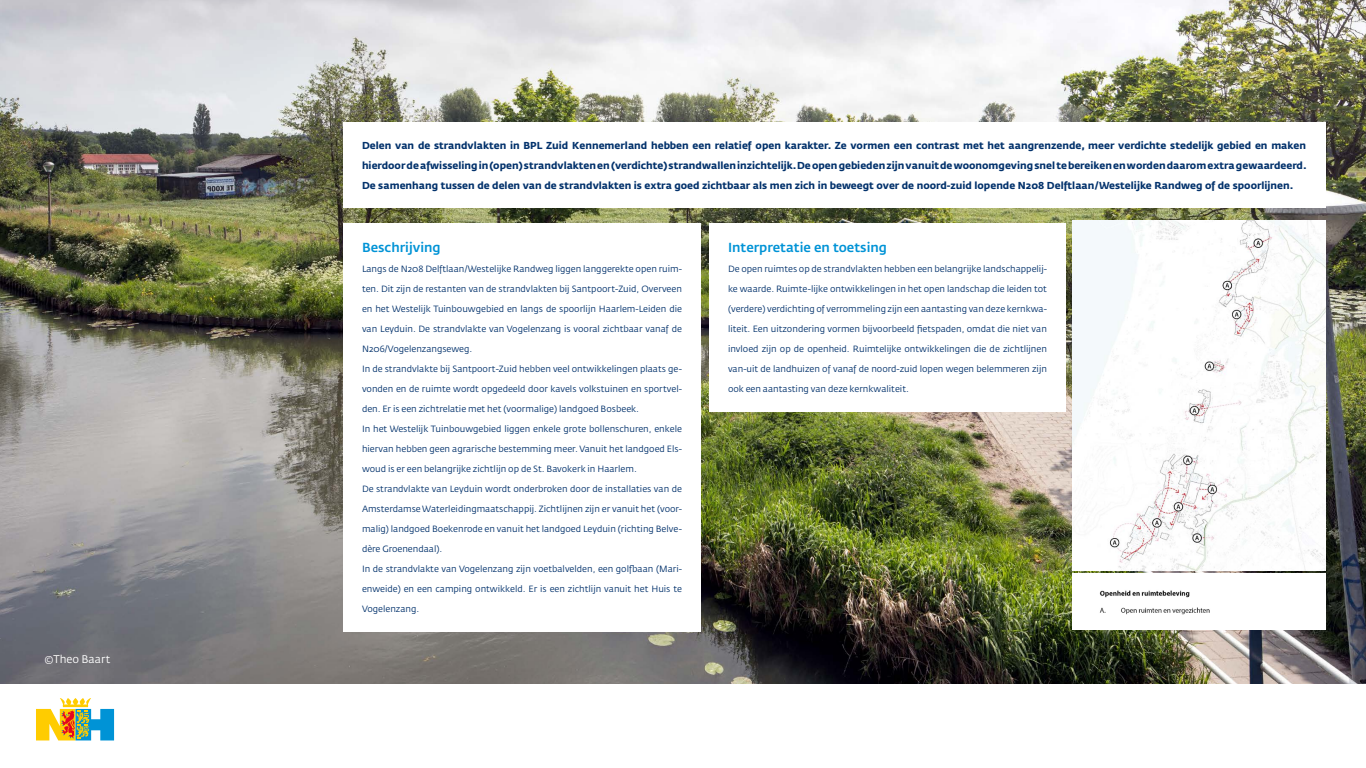
<style>
.page{position:relative;width:1366px;height:768px;background:#fff}
.page>*{position:absolute;margin:0;border:0;box-sizing:border-box;transform-origin:0 0}
.t1{font:500 13px "Fedra Sans Std";color:#0093d6}
.t2{font:11px "Fedra Sans Std";color:#fff}
.t3{font:700 10px/20px "Fedra Sans Std";color:#03326c;text-align:justify}
.t4{font:9px "Fedra Sans Std";color:#03326c}
</style>
<div class="page">
<img style="left:0;top:0;width:1366px;height:684px">
<svg style="left:36px;top:698px;width:78px;height:42px"></svg>
<div style="left:343px;top:223px;width:358px;height:408px;background:#fff"></div>
<div style="left:709px;top:223px;width:357px;height:188px;background:#fff"></div>
<div style="left:343px;top:122px;width:982px;height:86px;background:#fff"></div>
<img style="left:1072px;top:221px;width:253px;height:349px">
<div style="left:1073px;top:573px;width:252px;height:57px;background:#fff"></div>
<img style="left:1099px;top:590px;width:111px;height:25px">
<p class="t2" style="left:44px;top:653px;width:68px">©Theo Baart</p>
<p class="t3" style="left:362px;top:135px;width:946px">Delen van de strandvlakten in BPL Zuid Kennemerland hebben een relatief open karakter. Ze vormen een contrast met het aangrenzende, meer verdichte stedelijk gebied en maken hierdoor de afwisseling in (open) strandvlakten en (verdichte) strandwallen inzichtelijk. De open gebieden zijn vanuit de woonomgeving snel te bereiken en worden daarom extra gewaardeerd.<br>De samenhang tussen de delen van de strandvlakten is extra goed zichtbaar als men zich in beweegt over de noord-zuid lopende N208 Delftlaan/Westelijke Randweg of de spoorlijnen.</p>
<h1 class="t1" style="left:362px;top:240px;width:80px">Beschrijving</h1>
<p class="t4" style="left:362px;top:264px;width:322px">Langs de N208 Delftlaan/Westelijke Randweg liggen langgerekte open ruim-</p>
<p class="t4" style="left:362px;top:284px;width:322px">ten. Dit zijn de restanten van de strandvlakten bij Santpoort-Zuid, Overveen</p>
<p class="t4" style="left:362px;top:304px;width:322px">en het Westelijk Tuinbouwgebied en langs de spoorlijn Haarlem-Leiden die</p>
<p class="t4" style="left:362px;top:324px;width:321px">van Leyduin. De strandvlakte van Vogelenzang is vooral zichtbaar vanaf de</p>
<p class="t4" style="left:362px;top:344px;width:112px">N206/Vogelenzangseweg.</p>
<p class="t4" style="left:362px;top:364px;width:322px">In de strandvlakte bij Santpoort-Zuid hebben veel ontwikkelingen plaats ge-</p>
<p class="t4" style="left:362px;top:384px;width:322px">vonden en de ruimte wordt opgedeeld door kavels volkstuinen en sportvel-</p>
<p class="t4" style="left:362px;top:404px;width:279px">den. Er is een zichtrelatie met het (voormalige) landgoed Bosbeek.</p>
<p class="t4" style="left:362px;top:424px;width:322px">In het Westelijk Tuinbouwgebied liggen enkele grote bollenschuren, enkele</p>
<p class="t4" style="left:362px;top:444px;width:322px">hiervan hebben geen agrarische bestemming meer. Vanuit het landgoed Els-</p>
<p class="t4" style="left:362px;top:464px;width:276px">woud is er een belangrijke zichtlijn op de St. Bavokerk in Haarlem.</p>
<p class="t4" style="left:362px;top:484px;width:322px">De strandvlakte van Leyduin wordt onderbroken door de installaties van de</p>
<p class="t4" style="left:362px;top:504px;width:322px">Amsterdamse Waterleidingmaatschappij. Zichtlijnen zijn er vanuit het (voor-</p>
<p class="t4" style="left:362px;top:524px;width:322px">malig) landgoed Boekenrode en vanuit het landgoed Leyduin (richting Belve-</p>
<p class="t4" style="left:362px;top:544px;width:82px">dère Groenendaal).</p>
<p class="t4" style="left:362px;top:564px;width:322px">In de strandvlakte van Vogelenzang zijn voetbalvelden, een golfbaan (Mari-</p>
<p class="t4" style="left:362px;top:584px;width:322px">ënweide) en een camping ontwikkeld. Er is een zichtlijn vanuit het Huis te</p>
<p class="t4" style="left:362px;top:604px;width:59px">Vogelenzang.</p>
<h1 class="t1" style="left:728px;top:240px;width:161px">Interpretatie en toetsing</h1>
<p class="t4" style="left:728px;top:264px;width:321px">De open ruimtes op de strandvlakten hebben een belangrijke landschappelij-</p>
<p class="t4" style="left:728px;top:284px;width:321px">ke waarde. Ruimte-lijke ontwikkelingen in het open landschap die leiden tot</p>
<p class="t4" style="left:728px;top:304px;width:321px">(verdere) verdichting of verrommeling zijn een aantasting van deze kernkwa-</p>
<p class="t4" style="left:728px;top:324px;width:320px">liteit. Een uitzondering vormen bijvoorbeeld fietspaden, omdat die niet van</p>
<p class="t4" style="left:728px;top:344px;width:321px">invloed zijn op de openheid. Ruimtelijke ontwikkelingen die de zichtlijnen</p>
<p class="t4" style="left:728px;top:364px;width:320px">van-uit de landhuizen of vanaf de noord-zuid lopen wegen belemmeren zijn</p>
<p class="t4" style="left:728px;top:384px;width:182px">ook een aantasting van deze kernkwaliteit.</p>
</div>
